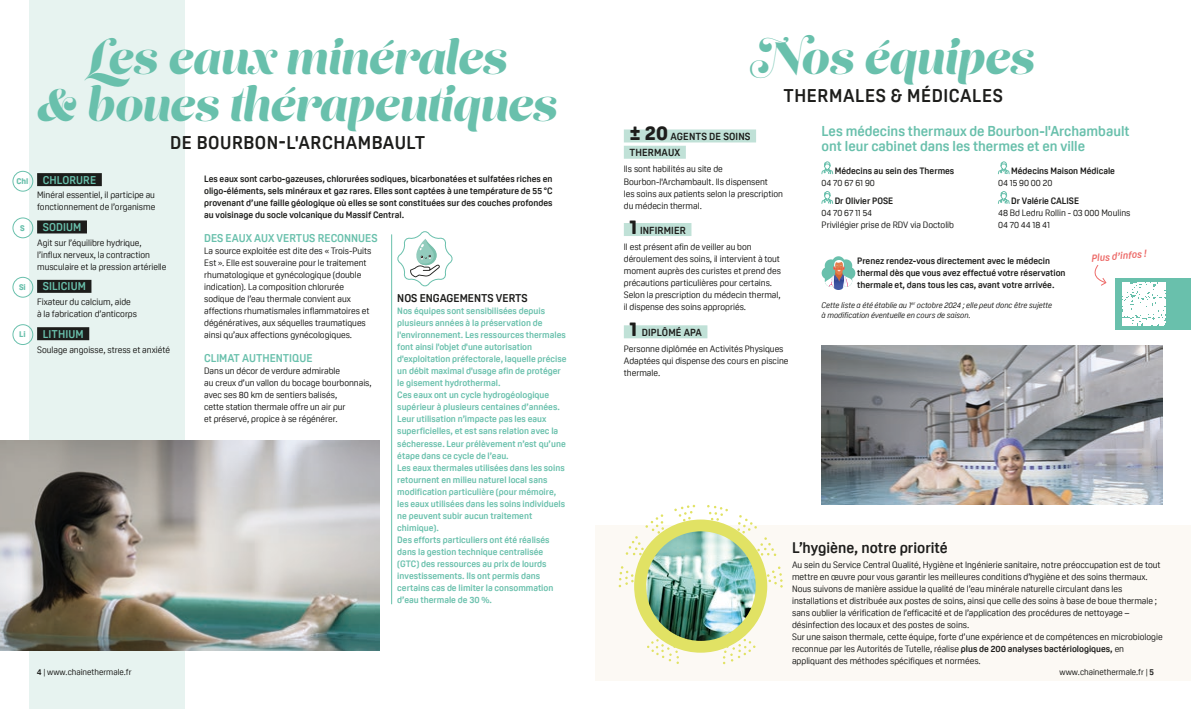
<style>
.page{position:relative;width:1191px;height:709px;background:#fff}
.page>*{position:absolute;margin:0;border:0;box-sizing:border-box;transform-origin:0 0}
.t1{font:45.7px/47px "Lust Script";color:#69c0ac;text-align:center}
.t2{font:700 18px "Oscine";letter-spacing:.03em;color:#1d1d1b}
.t3{font:700 15px "Oscine";color:#1d1d1b}
.t4{font:700 14px/15px "Oscine";color:#69c0ac}
.Texte{font:700 11px "Oscine";color:#69c0ac}
.Sous-titre{font:700 11px "Oscine";letter-spacing:.01em;color:#69c0ac}
.Texte-2{font:700 11px "Oscine";color:#1d1d1b}
.t5{font:700 10px "Oscine";letter-spacing:.01em;color:#1d1d1b}
.t6{font:italic 700 10px "Oscine";color:#ed6c6a}
.Texte-3{font:9px/12px "Oscine";color:#1d1d1b}
.Texte-4{font:700 9px/12px "Oscine";color:#69c0ac}
.Texte-5{font:700 9px/12px "Oscine";color:#1d1d1b}
.t7{font:8.5px "Oscine";color:#1d1d1b}
.Texte-6{font:italic 8px/10px "Oscine";color:#1d1d1b}
.t8{font:800 8px "Oscine";color:#69c0ac}
.s1{font-weight:800;font-size:20px}
.s2{font-weight:400}
.s3{font-weight:700}
</style>
<div class="page">
<div style="left:29px;top:0;width:156px;height:709px;background:#e7f3f0"></div>
<div style="left:595px;top:525px;width:596px;height:155px;background:#fcf9f4"></div>
<div style="left:624px;top:129px;width:132px;height:13px;background:#c0e1d7"></div>
<div style="left:624px;top:146px;width:62px;height:13px;background:#c0e1d7"></div>
<div style="left:624px;top:223px;width:67px;height:13px;background:#c0e1d7"></div>
<div style="left:624px;top:325px;width:83px;height:13px;background:#c0e1d7"></div>
<svg style="left:821px;top:161px;width:12px;height:13px"></svg>
<svg style="left:821px;top:191px;width:12px;height:13px"></svg>
<svg style="left:998px;top:161px;width:11px;height:13px"></svg>
<svg style="left:998px;top:191px;width:11px;height:13px"></svg>
<svg style="left:821px;top:256px;width:34px;height:34px"></svg>
<div style="left:634px;top:519px;width:133px;height:133px;background:#e1e264;border-radius:50%"></div>
<svg style="left:764px;top:566px;width:18px;height:21px"></svg>
<svg style="left:736px;top:515px;width:40px;height:41px"></svg>
<svg style="left:707px;top:505px;width:21px;height:21px"></svg>
<svg style="left:674px;top:505px;width:21px;height:20px"></svg>
<svg style="left:625px;top:514px;width:40px;height:42px"></svg>
<svg style="left:618px;top:566px;width:20px;height:21px"></svg>
<svg style="left:723px;top:638px;width:32px;height:26px"></svg>
<svg style="left:647px;top:638px;width:32px;height:26px"></svg>
<div style="left:1115px;top:278px;width:76px;height:51px;background:#69c0ac"></div>
<svg style="left:1122px;top:282px;width:43px;height:43px;background:#f1f9f7"></svg>
<svg style="left:1094px;top:265px;width:13px;height:21px"></svg>
<img style="left:0;top:440px;width:380px;height:210px">
<hr style="left:391px;top:234px;width:1px;height:370px;background:#69c0ac">
<svg style="left:397px;top:231px;width:56px;height:56px"></svg>
<div style="left:37px;top:173px;width:65px;height:13px;background:#1d1d1b"></div>
<div style="left:37px;top:220px;width:50px;height:13px;background:#1d1d1b"></div>
<div style="left:37px;top:280px;width:54px;height:13px;background:#1d1d1b"></div>
<div style="left:37px;top:327px;width:52px;height:13px;background:#1d1d1b"></div>
<div style="left:12px;top:171px;width:21px;height:21px;border:1px solid #69c0ac;border-radius:50%"></div>
<div style="left:12px;top:217px;width:21px;height:21px;border:1px solid #69c0ac;border-radius:50%"></div>
<div style="left:12px;top:277px;width:21px;height:21px;border:1px solid #69c0ac;border-radius:50%"></div>
<div style="left:12px;top:324px;width:21px;height:21px;border:1px solid #69c0ac;border-radius:50%"></div>
<img style="left:821px;top:345px;width:341px;height:160px">
<img style="left:646px;top:531px;width:109px;height:110px;border-radius:55px">
<p class="t8" style="left:17px;top:177px;width:13px">Chl</p>
<p class="t8" style="left:20px;top:223px;width:6px">S</p>
<p class="t8" style="left:19px;top:283px;width:8px">Si</p>
<p class="t8" style="left:19px;top:330px;width:8px">Li</p>
<p class="t1" style="left:38px;top:37px;width:522px">Les eaux minérales<br>&amp; boues thérapeutiques</p>
<p class="t2" style="left:170px;top:133px;width:256px">DE Bourbon-l'Archambault</p>
<p class="Sous-titre" style="left:43px;top:173px;width:55px">CHLORURE</p>
<p class="Texte-3" style="left:37px;top:189px;width:120px">Minéral essentiel, il participe au fonctionnement de l’organisme</p>
<p class="Sous-titre" style="left:43px;top:221px;width:40px">SODIUM</p>
<p class="Texte-3" style="left:37px;top:237px;width:131px">Agit sur l’équilibre hydrique, l’influx nerveux, la contraction musculaire et la pression artérielle</p>
<p class="Sous-titre" style="left:43px;top:280px;width:45px">SILICIUM</p>
<p class="Texte-3" style="left:37px;top:296px;width:101px">Fixateur du calcium, aide à la fabrication d’anticorps</p>
<p class="Sous-titre" style="left:43px;top:327px;width:42px">LITHIUM</p>
<p class="Texte-3" style="left:37px;top:343px;width:134px">Soulage angoisse, stress et anxiété</p>
<p class="Texte-5" style="left:204px;top:173px;width:350px;text-align:justify">Les eaux sont carbo-gazeuses, chlorurées sodiques, bicarbonatées et sulfatées riches en oligo-éléments, sels minéraux et gaz rares. Elles sont captées à une température de 55 °C provenant d’une faille géologique où elles se sont constituées sur des couches profondes au voisinage du socle volcanique du Massif Central.</p>
<p class="Texte" style="left:204px;top:232px;width:175px">DES EAUX AUX VERTUS RECONNUES</p>
<p class="Texte-3" style="left:204px;top:245px;width:169px">La source exploitée est dite des « Trois-Puits Est ». Elle est souveraine pour le traitement rhumatologique et gynécologique (double indication). La composition chlorurée sodique de l’eau thermale convient aux affections rhumatismales inflammatoires et dégénératives, aux séquelles traumatiques ainsi qu’aux affections gynécologiques.</p>
<p class="Texte" style="left:204px;top:352px;width:110px">CLIMAT AUTHENTIQUE</p>
<p class="Texte-3" style="left:204px;top:365px;width:169px">Dans un décor de verdure admirable<br>au creux d’un vallon du bocage bourbonnais, avec ses 80 km de sentiers balisés,<br>cette station thermale offre un air pur<br>et préservé, propice à se régénérer.</p>
<p class="Texte-2" style="left:397px;top:292px;width:132px">NOS ENGAGEMENTS VERTS</p>
<p class="Texte-4" style="left:397px;top:305px;width:171px">Nos équipes sont sensibilisées depuis plusieurs années à la préservation de l'environnement. Les ressources thermales font ainsi l'objet d'une autorisation d'exploitation préfectorale, laquelle précise un débit maximal d'usage afin de protéger le gisement hydrothermal.</p>
<p class="Texte-4" style="left:397px;top:389px;width:170px">Ces eaux ont un cycle hydrogéologique supérieur à plusieurs centaines d’années.<br>Leur utilisation n’impacte pas les eaux superficielles, et est sans relation avec la sécheresse. Leur prélèvement n’est qu’une étape dans ce cycle de l’eau.</p>
<p class="Texte-4" style="left:397px;top:461px;width:169px">Les eaux thermales utilisées dans les soins retournent en milieu naturel local sans modification particulière (pour mémoire, les eaux utilisées dans les soins individuels ne peuvent subir aucun traitement chimique).</p>
<p class="Texte-4" style="left:397px;top:533px;width:158px">Des efforts particuliers ont été réalisés dans la gestion technique centralisée (GTC) des ressources au prix de lourds investissements. Ils ont permis dans certains cas de limiter la consommation d’eau thermale de 30 %.</p>
<p class="t1" style="left:751px;top:37px;width:285px">Nos équipes</p>
<p class="t2" style="left:783px;top:86px;width:221px">THERMALES &amp; MÉDICALES</p>
<p class="t5" style="left:629px;top:131px;width:122px"><span class="s1">± 20</span> AGENTS DE SOINS</p>
<p class="t5" style="left:629px;top:147px;width:52px">THERMAUX</p>
<p class="Texte-3" style="left:624px;top:163px;width:161px">Ils sont habilités au site de Bourbon-l'Archambault. Ils dispensent<br>les soins aux patients selon la prescription du médecin thermal.</p>
<p class="t5" style="left:629px;top:224px;width:58px"><span class="s1">1</span> INFIRMIER</p>
<p class="Texte-3" style="left:624px;top:241px;width:159px">Il est présent afin de veiller au bon déroulement des soins, il intervient à tout moment auprès des curistes et prend des précautions particulières pour certains.<br>Selon la prescription du médecin thermal, il dispense des soins appropriés.</p>
<p class="t5" style="left:629px;top:327px;width:74px"><span class="s1">1</span> DIPLÔMÉ APA</p>
<p class="Texte-3" style="left:624px;top:343px;width:166px">Personne diplômée en Activités Physiques<br>Adaptées qui dispense des cours en piscine thermale.</p>
<p class="t4" style="left:821px;top:123px;width:309px">Les médecins thermaux de Bourbon-l'Archambault ont leur cabinet dans les thermes et en ville</p>
<p class="Texte-5" style="left:834px;top:165px;width:121px">Médecins au sein des Thermes</p>
<p class="Texte-3" style="left:821px;top:177px;width:55px">04 70 67 61 90</p>
<p class="Texte-5" style="left:834px;top:194px;width:60px">Dr Olivier POSE</p>
<p class="Texte-3" style="left:821px;top:206px;width:134px">04 70 67 11 54<br>Privilégier prise de RDV via Doctolib</p>
<p class="Texte-5" style="left:998px;top:165px;width:118px;text-indent:13px">Médecins Maison Médicale<br><span class="s2">04 15 90 00 20</span></p>
<p class="Texte-3" style="left:998px;top:194px;width:134px;text-indent:13px"><span class="s3">Dr Valérie CALISE<br></span>48 Bd Ledru Rollin - 03 000 Moulins<br>04 70 44 18 41</p>
<p class="Texte-5" style="left:857px;top:254px;width:210px">Prenez rendez-vous directement avec le médecin thermal dès que vous avez effectué votre réservation thermale et, dans tous les cas, avant votre arrivée.</p>
<p class="Texte-6" style="left:821px;top:300px;width:232px">Cette liste a été établie au 1<sup>er</sup> octobre 2024 ; elle peut donc être sujette à modification éventuelle en cours de saison.</p>
<p class="t6" style="left:1091px;top:253px;width:57px;rotate:-5deg">Plus d’infos !</p>
<p class="t3" style="left:792px;top:539px;width:157px">L’hygiène, notre priorité</p>
<p class="Texte-3" style="left:792px;top:558px;width:370px">Au sein du Service Central Qualité, Hygiène et Ingénierie sanitaire, notre préoccupation est de tout mettre en œuvre pour vous garantir les meilleures conditions d’hygiène et des soins thermaux.<br>Nous suivons de manière assidue la qualité de l’eau minérale naturelle circulant dans les installations et distribuée aux postes de soins, ainsi que celle des soins à base de boue thermale ; sans oublier la vérification de l’efficacité et de l’application des procédures de nettoyage – désinfection des locaux et des postes de soins.</p>
<p class="Texte-3" style="left:792px;top:630px;width:372px">Sur une saison thermale, cette équipe, forte d’une expérience et de compétences en microbiologie reconnue par les Autorités de Tutelle, réalise <span class="s3">plus de 200 analyses bactériologiques,</span> en appliquant des méthodes spécifiques et normées.</p>
<p class="t7" style="left:37px;top:667px;width:96px"><span class="s3">4</span> | www.chainethermale.fr</p>
<p class="t7" style="left:1059px;top:667px;width:96px">www.chainethermale.fr | <span class="s3">5</span></p>
</div>
